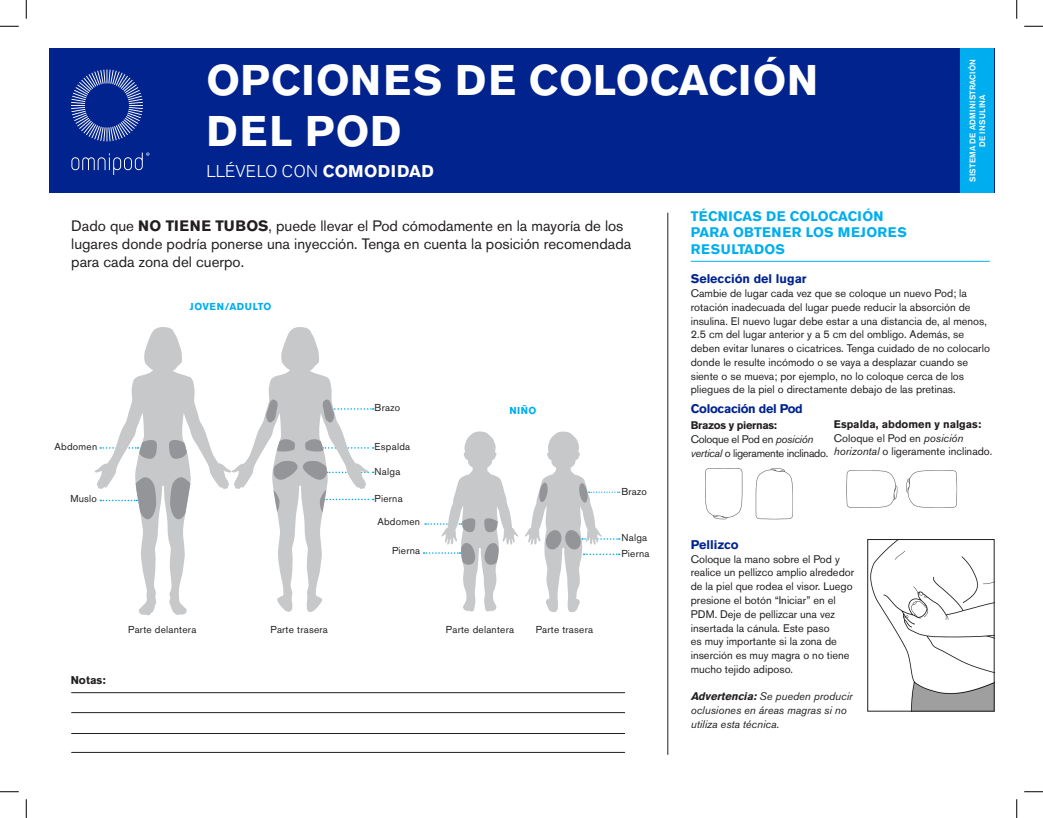
<style>
.page{position:relative;width:1043px;height:818px;background:#fff}
.page>*{position:absolute;margin:0;border:0;box-sizing:border-box;transform-origin:0 0}
.t1{font:700 42.5px/51px "Akzidenz Grotesk Pro";letter-spacing:.01em;color:#fff}
.t2{font:300 16.88px "Akzidenz Grotesk Pro";letter-spacing:.01em;color:#fff}
.t3{font:15px/18px "Akzidenz Grotesk Pro";color:#231f20}
.t4{font:700 13.75px/16.5px "Akzidenz Grotesk Pro";letter-spacing:.01em;color:#00aeef}
.t5{font:700 12.5px "Akzidenz Grotesk Pro";color:#00238e}
.t6{font:700 12.5px "Akzidenz Grotesk Pro";letter-spacing:-.025em;color:#00238e}
.t7{font:700 11.25px "Akzidenz Grotesk Pro";color:#231f20}
.t8{font:11px/13.8px "Akzidenz Grotesk Pro";color:#231f20}
.t9{font:italic 11px/13.8px "Akzidenz Grotesk Pro";color:#231f20}
.t10{font:11px/13.8px "Akzidenz Grotesk Pro";letter-spacing:-.025em;color:#231f20}
.t11{font:700 11px "Akzidenz Grotesk Pro";letter-spacing:-.025em;color:#231f20}
.image_callouts_7_8_l{font:10px "Akzidenz Grotesk Pro";letter-spacing:.025em;color:#231f20}
.intro_body_copy{font:10px "Akzidenz Grotesk Pro";letter-spacing:.025em;color:#231f20}
.intro_body_copy-2{font:700 10px "Akzidenz Grotesk Pro";letter-spacing:.04em;color:#00aeef}
.steps{font:10px "Akzidenz Grotesk Pro";letter-spacing:.025em;color:#231f20}
.t12{font:500 8.12px/9.8px "Akzidenz Grotesk Pro";letter-spacing:.01em;color:#fff;text-align:center}
.s1{font-weight:700}
.s2{font-style:italic}
</style>
<div class="page">
<div style="left:49px;top:49px;width:945px;height:144px;background:#00238e"></div>
<div style="left:960px;top:49px;width:34px;height:144px;background:#00aeef"></div>
<img style="left:705px;top:468px;width:253px;height:52px">
<svg style="left:71px;top:69px;width:72px;height:72px"></svg>
<svg style="left:71px;top:152px;width:78px;height:23px"></svg>
<hr style="left:667px;top:213px;width:1px;height:541px;background:#231f20">
<hr style="left:690px;top:261px;width:299px;height:1px;background:#00aeef">
<hr style="left:71px;top:692px;width:554px;height:1px;background:#231f20">
<hr style="left:71px;top:712px;width:554px;height:1px;background:#231f20">
<hr style="left:71px;top:733px;width:554px;height:1px;background:#231f20">
<hr style="left:71px;top:752px;width:554px;height:1px;background:#231f20">
<img style="left:870px;top:541px;width:122px;height:168px">
<div style="left:867px;top:539px;width:127px;height:172px;border:1px solid #231f20"></div>
<svg style="left:525px;top:431px;width:94px;height:181px"></svg>
<svg style="left:95px;top:327px;width:136px;height:288px"></svg>
<svg style="left:232px;top:327px;width:134px;height:285px"></svg>
<svg style="left:100px;top:476px;width:56px;height:43px"></svg>
<svg style="left:170px;top:476px;width:20px;height:43px"></svg>
<svg style="left:100px;top:438px;width:57px;height:20px"></svg>
<svg style="left:169px;top:438px;width:18px;height:20px"></svg>
<svg style="left:266px;top:399px;width:12px;height:24px"></svg>
<svg style="left:322px;top:399px;width:52px;height:24px"></svg>
<svg style="left:273px;top:460px;width:101px;height:19px"></svg>
<svg style="left:277px;top:439px;width:18px;height:12px"></svg>
<svg style="left:305px;top:439px;width:69px;height:12px"></svg>
<svg style="left:273px;top:490px;width:7px;height:22px"></svg>
<svg style="left:319px;top:490px;width:55px;height:22px"></svg>
<svg style="left:423px;top:431px;width:95px;height:180px"></svg>
<svg style="left:0;top:25px;width:19px;height:2px"></svg>
<svg style="left:1024px;top:25px;width:18px;height:2px"></svg>
<svg style="left:0;top:791px;width:19px;height:1px"></svg>
<svg style="left:1024px;top:791px;width:18px;height:1px"></svg>
<svg style="left:25px;top:0;width:2px;height:19px"></svg>
<svg style="left:25px;top:799px;width:2px;height:19px"></svg>
<svg style="left:1016px;top:0;width:1px;height:19px"></svg>
<svg style="left:1016px;top:799px;width:1px;height:19px"></svg>
<p class="t1" style="left:206px;top:54px;width:613px">OPCIONES DE COLOCACIÓN<br>DEL POD</p>
<p class="t2" style="left:206px;top:160px;width:229px">LLÉVELO CON <span class="s1">COMODIDAD</span></p>
<p class="t3" style="left:71px;top:217px;width:561px">Dado que <span class="s1">NO TIENE TUBOS</span>, puede llevar el Pod cómodamente en la mayoría de los lugares donde podría ponerse una inyección. Tenga en cuenta la posición recomendada para cada zona del cuerpo.</p>
<p class="t4" style="left:691px;top:207px;width:194px">TÉCNICAS DE COLOCACIÓN</p>
<p class="t4" style="left:691px;top:224px;width:217px">PARA OBTENER LOS MEJORES<br>RESULTADOS</p>
<p class="t12" style="left:967px;top:182px;width:124px;rotate:-90deg">SISTEMA DE ADMINISTRACIÓN<br>DE INSULINA</p>
<p class="intro_body_copy-2" style="left:190px;top:300px;width:83px">JOVEN/ADULTO</p>
<p class="image_callouts_7_8_l" style="left:374px;top:401px;width:27px">Brazo</p>
<p class="image_callouts_7_8_l" style="left:54px;top:439px;width:44px">Abdomen</p>
<p class="image_callouts_7_8_l" style="left:374px;top:439px;width:37px">Espalda</p>
<p class="image_callouts_7_8_l" style="left:374px;top:464px;width:27px">Nalga</p>
<p class="steps" style="left:70px;top:492px;width:28px">Muslo</p>
<p class="image_callouts_7_8_l" style="left:374px;top:492px;width:30px">Pierna</p>
<p class="image_callouts_7_8_l" style="left:377px;top:515px;width:44px">Abdomen</p>
<p class="intro_body_copy-2" style="left:509px;top:404px;width:29px">NIÑO</p>
<p class="image_callouts_7_8_l" style="left:621px;top:484px;width:27px">Brazo</p>
<p class="image_callouts_7_8_l" style="left:621px;top:531px;width:27px">Nalga</p>
<p class="t7" style="left:71px;top:673px;width:36px">Notas:</p>
<p class="intro_body_copy" style="left:128px;top:623px;width:70px">Parte delantera</p>
<p class="intro_body_copy" style="left:270px;top:623px;width:59px">Parte trasera</p>
<p class="steps" style="left:392px;top:544px;width:30px">Pierna</p>
<p class="image_callouts_7_8_l" style="left:621px;top:546px;width:30px">Pierna</p>
<p class="intro_body_copy" style="left:446px;top:623px;width:70px">Parte delantera</p>
<p class="intro_body_copy" style="left:535px;top:623px;width:59px">Parte trasera</p>
<p class="t5" style="left:690px;top:271px;width:117px">Selección del lugar</p>
<p class="t8" style="left:690px;top:286px;width:301px">Cambie de lugar cada vez que se coloque un nuevo Pod; la rotación inadecuada del lugar puede reducir la absorción de insulina. El nuevo lugar debe estar a una distancia de, al menos, 2.5 cm del lugar anterior y a 5 cm del ombligo. Además, se deben evitar lunares o cicatrices. Tenga cuidado de no colocarlo donde le resulte incómodo o se vaya a desplazar cuando se siente o se mueva; por ejemplo, no lo coloque cerca de los pliegues de la piel o directamente debajo de las pretinas.</p>
<p class="t6" style="left:690px;top:400px;width:114px">Colocación del Pod</p>
<p class="t11" style="left:690px;top:418px;width:88px">Brazos y piernas:</p>
<p class="t10" style="left:690px;top:432px;width:139px">Coloque el Pod en <span class="s2">posición vertical</span> o ligeramente inclinado.</p>
<p class="t8" style="left:834px;top:417px;width:160px"><span class="s1">Espalda, abdomen y nalgas:<br></span>Coloque el Pod en <span class="s2">posición horizontal</span> o ligeramente inclinado.</p>
<p class="t5" style="left:690px;top:536px;width:49px">Pellizco</p>
<p class="t8" style="left:690px;top:552px;width:165px">Coloque la mano sobre el Pod y realice un pellizco amplio alrededor de la piel que rodea el visor. Luego presione el botón “Iniciar” en el<br>PDM. Deje de pellizcar una vez insertada la cánula. Este paso<br>es muy importante si la zona de inserción es muy magra o no tiene mucho tejido adiposo.</p>
<p class="t9" style="left:690px;top:689px;width:163px"><span class="s1">Advertencia:</span>Se pueden producir oclusiones en áreas magras si no utiliza esta técnica.</p>
</div>
